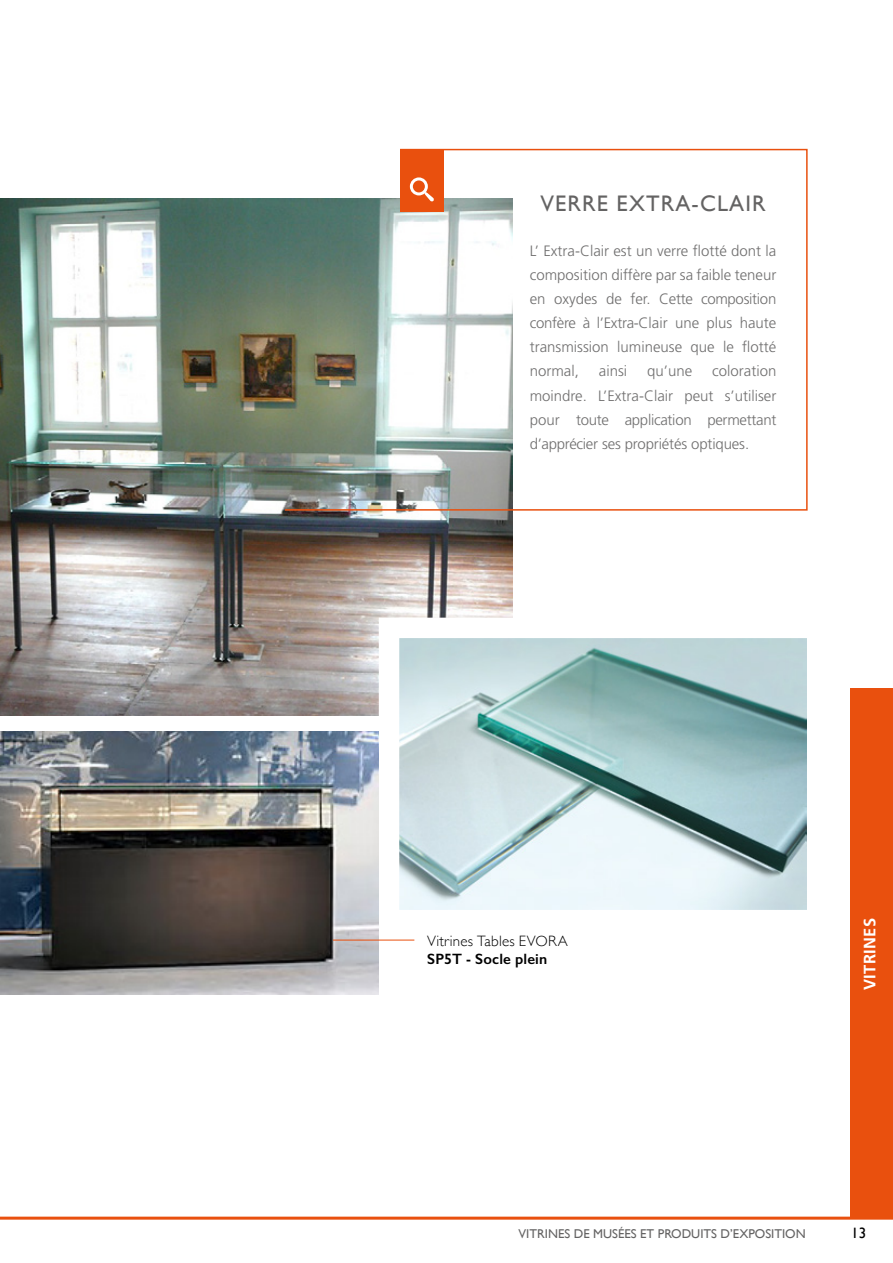
<style>
.page{position:relative;width:893px;height:1263px;background:#fff}
.page>*{position:absolute;margin:0;border:0;box-sizing:border-box;transform-origin:0 0}
.t1{font:22.5px "Gill Sans";letter-spacing:.05em;color:#646363}
.t2{font:700 16.5px "Frutiger LT Std";letter-spacing:.025em;color:#fff}
.t3{font:300 15px/24px "Frutiger LT Std";color:#706f6f;text-align:justify}
.t4{font:300 15px "Gill Sans";letter-spacing:.015em;color:#000}
.t5{font:600 15px "Gill Sans";letter-spacing:.01em;color:#000}
.t6{font:15px "Gill Sans";color:#000}
.t7{font:12.75px "Gill Sans";color:#646363}
</style>
<div class="page">
<div style="left:850px;top:689px;width:43px;height:529px;background:#e9500e"></div>
<hr style="left:0;top:1216px;width:893px;height:3px;background:#e9500e">
<img style="left:0;top:198px;width:513px;height:517px">
<img style="left:400px;top:639px;width:406px;height:270px">
<img style="left:0;top:731px;width:379px;height:263px">
<hr style="left:333px;top:940px;width:81px;height:1px;background:#e9500e">
<svg style="left:283px;top:148px;width:525px;height:363px"></svg>
<h1 class="t1" style="left:540px;top:190px;width:227px">VERRE EXTRA-CLAIR</h1>
<p class="t3" style="left:530px;top:239px;width:248px">L’ Extra-Clair est un verre flotté dont la composition diffère par sa faible teneur en oxydes de fer. Cette composition confère à l’Extra-Clair une plus haute transmission lumineuse que le flotté normal,</p>
<p class="t3" style="left:530px;top:359px;width:248px;text-indent:182px">coloration moindre. L’Extra-Clair peut s’utiliser pour toute application permettant d’apprécier ses propriétés optiques.</p>
<p class="t3" style="left:599px;top:359px;width:30px">ainsi</p>
<p class="t3" style="left:647px;top:359px;width:47px">qu’une</p>
<p class="t4" style="left:427px;top:929px;width:142px">Vitrines Tables EVORA</p>
<p class="t5" style="left:427px;top:949px;width:122px">SP5T - Socle plein</p>
<p class="t2" style="left:860px;top:990px;width:74px;rotate:-90deg">VITRINES</p>
<p class="t7" style="left:519px;top:1226px;width:289px">VITRINES DE MUSÉES ET PRODUITS D’EXPOSITION</p>
<p class="t6" style="left:851px;top:1224px;width:16px">13</p>
</div>
